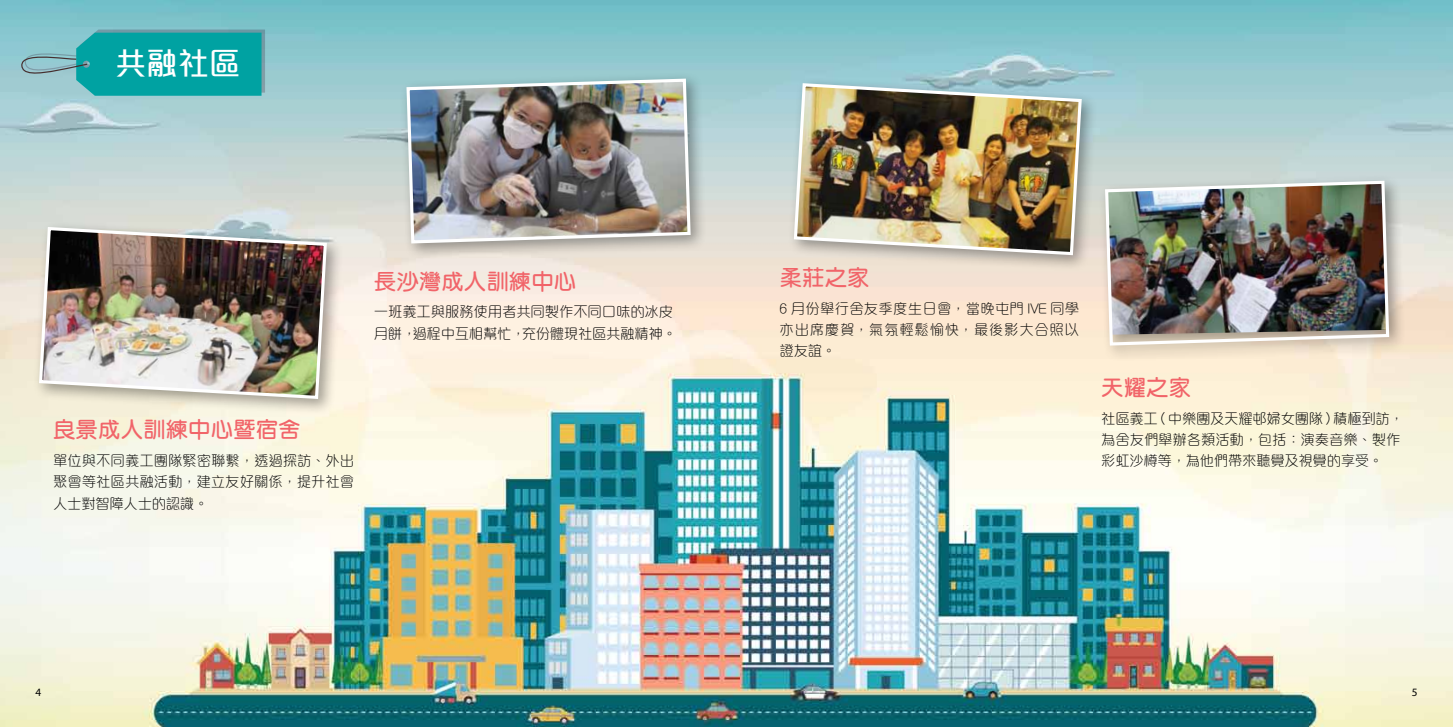
<style>
.page{position:relative;width:1453px;height:727px;background:#fff}
.page>*{position:absolute;margin:0;border:0;box-sizing:border-box;transform-origin:0 0}
.t1{font:500 31.25px "M Elle HK";color:#fff}
.t2{font:600 22.5px "M Yuen HK";color:#f16469}
.t3{font:300 14.38px/21.2px "M Elle HK";letter-spacing:-.01em;color:#000}
.t4{font:11.25px "Myriad Pro";color:#000}
</style>
<div class="page">
<img style="left:0;top:0;width:1453px;height:726px">
<div style="left:32px;top:219px;width:311px;height:195px;background:#000;opacity:.36"></div>
<img style="left:37px;top:225px;width:292px;height:175px">
<div style="left:786px;top:76px;width:311px;height:195px;background:#000;opacity:.36"></div>
<img style="left:792px;top:81px;width:291px;height:176px">
<div style="left:399px;top:71px;width:307px;height:188px;background:#000;opacity:.36"></div>
<img style="left:405px;top:77px;width:287px;height:168px">
<div style="left:1097px;top:173px;width:308px;height:188px;background:#000;opacity:.36"></div>
<img style="left:1103px;top:179px;width:288px;height:168px">
<svg style="left:21px;top:30px;width:244px;height:66px;background:#29a9ac"></svg>
<h1 class="t1" style="left:115px;top:48px;width:126px">共融社區</h1>
<h2 class="t2" style="left:374px;top:270px;width:204px">長沙灣成人訓練中心</h2>
<p class="t3" style="left:374px;top:301px;width:305px">一班義工與服務使用者共同製作不同口味的冰皮月餅，過程中互相幫忙，充份體現社區共融精神。</p>
<h2 class="t2" style="left:53px;top:418px;width:249px">良景成人訓練中心暨宿舍</h2>
<p class="t3" style="left:53px;top:450px;width:303px;text-align:justify">單位與不同義工團隊緊密聯繫，透過探訪、外出聚會等社區共融活動，建立友好關係，提升社會人士對智障人士的認識。</p>
<h2 class="t2" style="left:780px;top:266px;width:91px">柔莊之家</h2>
<p class="t3" style="left:780px;top:297px;width:301px;text-align:justify">6 月份舉行舍友季度生日會，當晚屯門 IVE 同學亦出席慶賀，氣氛輕鬆愉快，最後影大合照以證友誼。</p>
<h2 class="t2" style="left:1101px;top:376px;width:91px">天耀之家</h2>
<p class="t3" style="left:1101px;top:407px;width:304px">社區義工 ( 中樂團及天耀邨婦女團隊 ) 積極到訪，為舍友們舉辦各類活動，包括：演奏音樂、製作彩虹沙樽等，為他們帶來聽覺及視覺的享受。</p>
<p class="t4" style="left:35px;top:684px;width:7px">4</p>
<p class="t4" style="left:1412px;top:684px;width:7px">5</p>
</div>
